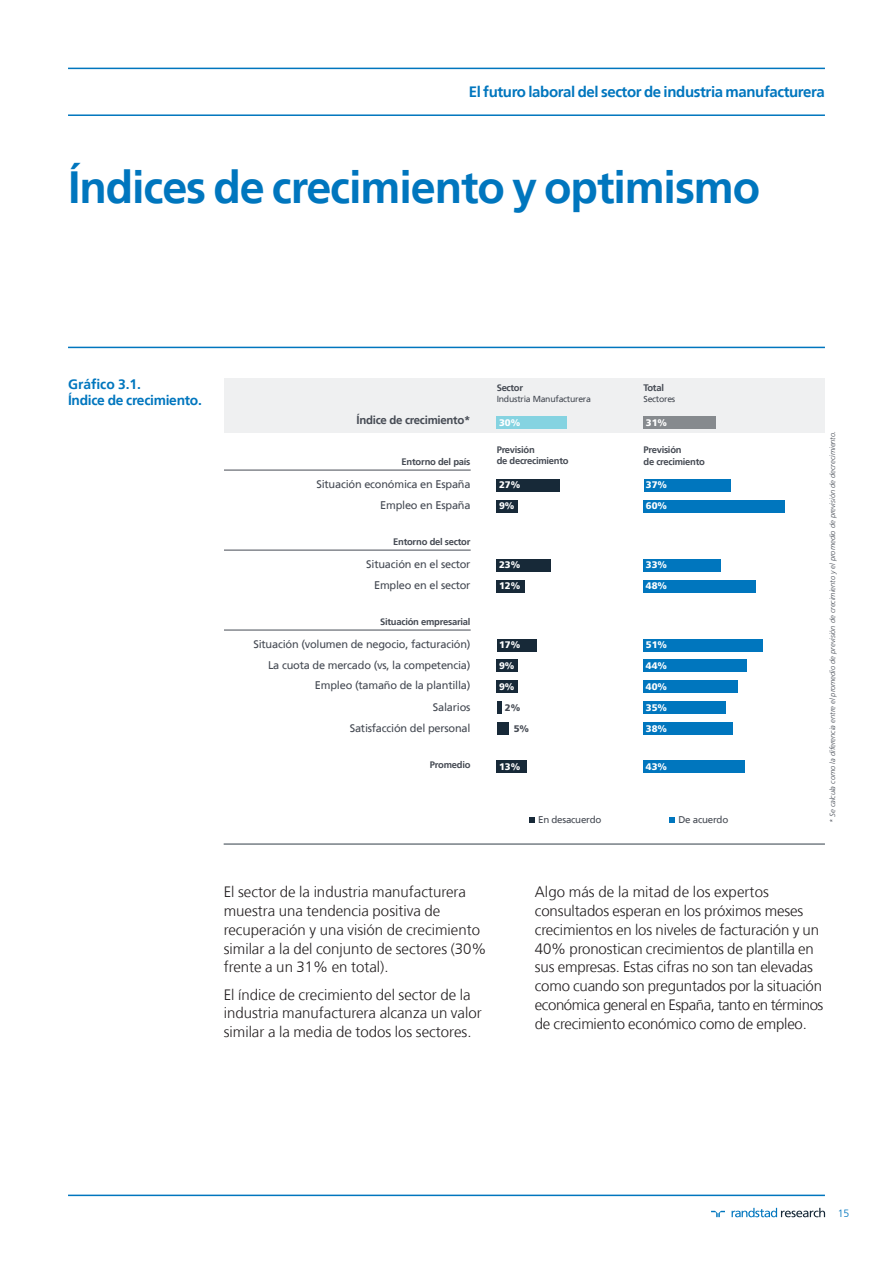
<style>
.page{position:relative;width:893px;height:1263px;background:#fff}
.page>*{position:absolute;margin:0;border:0;box-sizing:border-box;transform-origin:0 0}
.Títular{font:700 45px "Frutiger";letter-spacing:-.025em;color:#0076be}
.TEXTO_CORRIDO{font:300 15px/18.8px "Frutiger";letter-spacing:-.01em;color:#231f20}
.t1{font:700 15px "Frutiger";letter-spacing:-.025em;color:#0076be}
.Texto_corrido{font:700 13.8px "Frutiger";letter-spacing:-.02em;color:#0076be}
.t2{font:700 11.4px "Frutiger";letter-spacing:-.025em;color:#464b54}
.t3{font:11.1px/21.3px "Frutiger";letter-spacing:-.02em;color:#464b54;text-align:right}
.t4{font:300 10.5px "Frutiger";color:#0076be}
.t5{font:9.75px "Frutiger";letter-spacing:-.025em;color:#464b54}
.t6{font:900 9.6px/20.9px "Frutiger";color:#fff}
.t7{font:900 9.6px "Frutiger";color:#464b54}
.t8{font:700 9.45px/11.2px "Frutiger";letter-spacing:-.03em;color:#464b54}
.t9{font:8.7px "Frutiger";letter-spacing:-.03em;color:#464b54}
.t10{font:italic 300 7.5px "Frutiger";color:#464b54}
</style>
<div class="page">
<hr style="left:68px;top:68px;width:757px;height:1px;background:#0076be">
<hr style="left:68px;top:114px;width:757px;height:2px;background:#0076be">
<hr style="left:68px;top:1194px;width:757px;height:2px;background:#0076be">
<svg style="left:711px;top:1208px;width:114px;height:9px"></svg>
<hr style="left:224px;top:844px;width:601px;height:1px;background:#313e48">
<hr style="left:68px;top:347px;width:757px;height:1px;background:#0076be">
<div style="left:225px;top:378px;width:600px;height:55px;background:#eff0f1"></div>
<div style="left:497px;top:479px;width:63px;height:12px;background:#172938"></div>
<div style="left:497px;top:500px;width:21px;height:12px;background:#172938"></div>
<div style="left:497px;top:559px;width:54px;height:12px;background:#172938"></div>
<div style="left:497px;top:580px;width:28px;height:12px;background:#172938"></div>
<div style="left:497px;top:760px;width:30px;height:13px;background:#172938"></div>
<div style="left:497px;top:639px;width:40px;height:12px;background:#172938"></div>
<div style="left:643px;top:479px;width:87px;height:12px;background:#0076be"></div>
<div style="left:643px;top:500px;width:142px;height:12px;background:#0076be"></div>
<div style="left:643px;top:559px;width:78px;height:12px;background:#0076be"></div>
<div style="left:643px;top:580px;width:113px;height:12px;background:#0076be"></div>
<div style="left:643px;top:760px;width:102px;height:13px;background:#0076be"></div>
<div style="left:497px;top:416px;width:70px;height:13px;background:#85d3e1"></div>
<div style="left:643px;top:416px;width:73px;height:13px;background:#868a8e"></div>
<div style="left:643px;top:639px;width:120px;height:12px;background:#0076be"></div>
<div style="left:497px;top:660px;width:21px;height:12px;background:#172938"></div>
<div style="left:643px;top:660px;width:104px;height:12px;background:#0076be"></div>
<div style="left:497px;top:681px;width:21px;height:12px;background:#172938"></div>
<div style="left:643px;top:681px;width:95px;height:12px;background:#0076be"></div>
<hr style="left:497px;top:702px;width:4px;height:12px;background:#172938">
<div style="left:643px;top:702px;width:83px;height:12px;background:#0076be"></div>
<hr style="left:225px;top:470px;width:246px;height:1px;background:#464b54">
<hr style="left:225px;top:550px;width:246px;height:1px;background:#464b54">
<hr style="left:225px;top:630px;width:246px;height:1px;background:#464b54">
<div style="left:497px;top:722px;width:11px;height:13px;background:#172938"></div>
<div style="left:643px;top:722px;width:90px;height:13px;background:#0076be"></div>
<svg style="left:529px;top:817px;width:6px;height:6px"></svg>
<svg style="left:670px;top:817px;width:5px;height:6px"></svg>
<p class="t1" style="left:469px;top:85px;width:358px">El futuro laboral del sector de industria manufacturera</p>
<p class="Títular" style="left:68px;top:167px;width:694px">Índices de crecimiento y optimismo</p>
<p class="Texto_corrido" style="left:68px;top:378px;width:75px">Gráfico 3.1.</p>
<p class="Texto_corrido" style="left:68px;top:394px;width:135px">Índice de crecimiento.</p>
<p class="t2" style="left:356px;top:415px;width:115px">Índice de crecimiento*</p>
<p class="t8" style="left:402px;top:457px;width:70px">Entorno del país</p>
<p class="t3" style="left:316px;top:474px;width:156px">Situación económica en España<br>Empleo en España</p>
<p class="t8" style="left:393px;top:537px;width:79px">Entorno del sector</p>
<p class="t3" style="left:366px;top:554px;width:106px">Situación en el sector<br>Empleo en el sector</p>
<p class="t8" style="left:380px;top:617px;width:92px">Situación empresarial</p>
<p class="t3" style="left:253px;top:634px;width:219px">Situación (volumen de negocio, facturación)</p>
<p class="t3" style="left:268px;top:656px;width:204px;line-height:20.4px">La cuota de mercado (vs, la competencia)<br>Empleo (tamaño de la plantilla)</p>
<p class="t3" style="left:350px;top:697px;width:122px;line-height:20.9px">Salarios<br>Satisfacción del personal</p>
<p class="t8" style="left:430px;top:759px;width:42px">Promedio</p>
<p class="t8" style="left:497px;top:382px;width:28px">Sector</p>
<p class="t9" style="left:497px;top:395px;width:96px">Industria Manufacturera</p>
<p class="t8" style="left:643px;top:382px;width:22px">Total</p>
<p class="t9" style="left:643px;top:395px;width:33px">Sectores</p>
<p class="t6" style="left:499px;top:412px;width:23px">30%</p>
<p class="t6" style="left:646px;top:412px;width:23px">31%</p>
<p class="t8" style="left:497px;top:445px;width:73px">Previsión<br>de decrecimiento</p>
<p class="t8" style="left:643px;top:445px;width:63px;line-height:11.7px">Previsión<br>de crecimiento</p>
<p class="t6" style="left:499px;top:475px;width:23px">27%<br>9%</p>
<p class="t6" style="left:646px;top:475px;width:23px">37%<br>60%</p>
<p class="t6" style="left:499px;top:555px;width:23px">23%<br>12%</p>
<p class="t6" style="left:646px;top:555px;width:23px">33%<br>48%</p>
<p class="t6" style="left:499px;top:635px;width:23px">17%</p>
<p class="t6" style="left:646px;top:635px;width:23px">51%</p>
<p class="t6" style="left:499px;top:655px;width:17px">9%</p>
<p class="t6" style="left:646px;top:655px;width:23px">44%</p>
<p class="t6" style="left:499px;top:676px;width:17px">9%</p>
<p class="t6" style="left:646px;top:676px;width:23px">40%</p>
<p class="t7" style="left:505px;top:702px;width:17px">2%</p>
<p class="t6" style="left:646px;top:697px;width:23px">35%</p>
<p class="t7" style="left:514px;top:723px;width:17px">5%</p>
<p class="t6" style="left:646px;top:718px;width:23px">38%</p>
<p class="t6" style="left:499px;top:756px;width:23px">13%</p>
<p class="t6" style="left:646px;top:756px;width:23px">43%</p>
<p class="t5" style="left:538px;top:815px;width:65px">En desacuerdo</p>
<p class="t5" style="left:678px;top:815px;width:51px">De acuerdo</p>
<p class="t10" style="left:828px;top:823px;width:394px;rotate:-90deg">* Se calcula como la diferencia entre el promedio de previsión de crecimiento y el promedio de previsión de decrecimiento.</p>
<p class="TEXTO_CORRIDO" style="left:224px;top:884px;width:264px">El sector de la industria manufacturera muestra una tendencia positiva de recuperación y una visión de crecimiento similar a la del conjunto de sectores (30% frente a un 31% en total).</p>
<p class="TEXTO_CORRIDO" style="left:224px;top:986px;width:260px">El índice de crecimiento del sector de la industria manufacturera alcanza un valor similar a la media de todos los sectores.</p>
<p class="TEXTO_CORRIDO" style="left:535px;top:884px;width:290px">Algo más de la mitad de los expertos consultados esperan en los próximos meses crecimientos en los niveles de facturación y un 40% pronostican crecimientos de plantilla en sus empresas. Estas cifras no son tan elevadas como cuando son preguntados por la situación económica general en España, tanto en términos de crecimiento económico como de empleo.</p>
<p class="t4" style="left:838px;top:1209px;width:13px">15</p>
</div>
